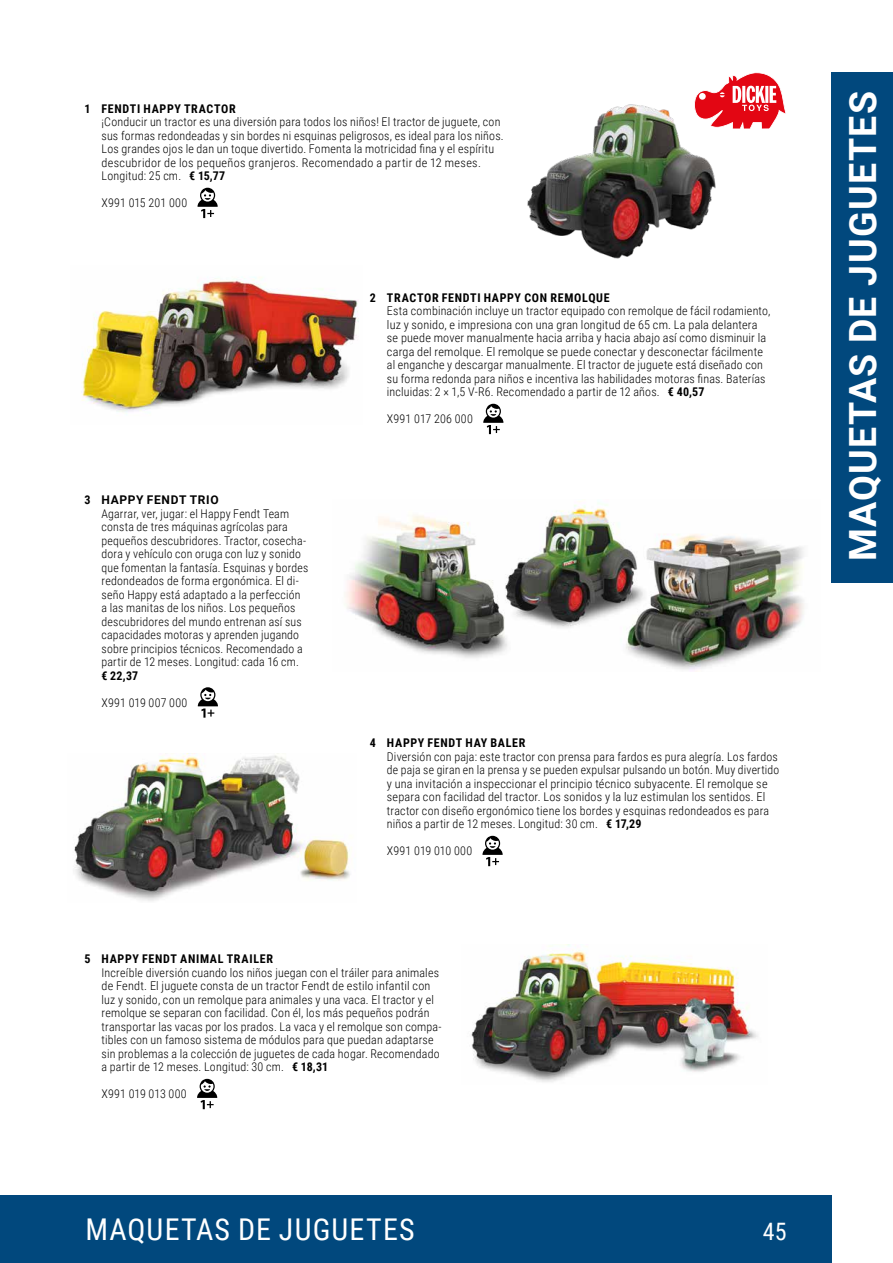
<style>
.page{position:relative;width:893px;height:1263px;background:#fff}
.page>*{position:absolute;margin:0;border:0;box-sizing:border-box;transform-origin:0 0}
.t1{font:700 37.5px "Roboto";letter-spacing:.04em;color:#fff}
.t2{font:30px "Roboto Condensed";letter-spacing:.04em;color:#fff}
.t3{font:24px "Roboto Condensed";color:#fff}
.t4{font:300 12px/13.5px "Roboto Condensed";letter-spacing:.015em;color:#000}
.t5{font:700 12px "Roboto Condensed";letter-spacing:.055em;color:#000}
.t6{font:700 12px "Roboto";letter-spacing:.055em;color:#000}
.s1{font-weight:700}
.s2{font-family:"Roboto Condensed"}
</style>
<div class="page">
<img style="left:527px;top:104px;width:189px;height:155px">
<img style="left:345px;top:501px;width:459px;height:170px">
<img style="left:82px;top:277px;width:277px;height:136px">
<svg style="left:694px;top:72px;width:92px;height:57px"></svg>
<img style="left:74px;top:754px;width:276px;height:147px">
<img style="left:471px;top:945px;width:287px;height:137px">
<div style="left:0;top:1195px;width:831px;height:68px;background:#01487d"></div>
<div style="left:831px;top:72px;width:62px;height:511px;background:#01487d"></div>
<svg style="left:198px;top:188px;width:20px;height:30px"></svg>
<svg style="left:483px;top:404px;width:20px;height:30px"></svg>
<svg style="left:482px;top:836px;width:21px;height:30px"></svg>
<svg style="left:198px;top:687px;width:20px;height:31px"></svg>
<svg style="left:197px;top:1079px;width:20px;height:30px"></svg>
<p class="t5" style="left:85px;top:100px;width:153px">1 FENDTI HAPPY TRACTOR</p>
<p class="t4" style="left:102px;top:115px;width:404px">¡Conducir un tractor es una diversión para todos los niños! El tractor de juguete, con sus formas redondeadas y sin bordes ni esquinas peligrosos, es ideal para los niños.<br>Los grandes ojos le dan un toque divertido. Fomenta la motricidad fina y el espíritu descubridor de los pequeños granjeros. Recomendado a partir de 12 meses.<br>Longitud: 25 cm. <span class="s1">€ 15,77</span></p>
<p class="t4" style="left:102px;top:196px;width:87px">X991 015 201 000</p>
<p class="t6" style="left:85px;top:492px;width:136px"><span class="s2">3</span> HAPPY FENDT TRIO</p>
<p class="t4" style="left:102px;top:506px;width:208px">Agarrar, ver, jugar: el Happy Fendt Team consta de tres máquinas agrícolas para pequeños descubridores. Tractor, cosecha&shy;dora y vehículo con oruga con luz y sonido que fomentan la fantasía. Esquinas y bordes redondeados de forma ergonómica. El di&shy;seño Happy está adaptado a la perfección a las manitas de los niños. Los pequeños descubridores del mundo entrenan así sus capacidades motoras y aprenden jugando sobre principios técnicos. Recomendado a partir de 12 meses. Longitud: cada 16 cm.</p>
<p class="t5" style="left:102px;top:667px;width:38px">€ 22,37</p>
<p class="t4" style="left:102px;top:695px;width:87px">X991 019 007 000</p>
<p class="t5" style="left:370px;top:289px;width:241px">2 TRACTOR FENDTI HAPPY CON REMOLQUE</p>
<p class="t4" style="left:387px;top:304px;width:385px">Esta combinación incluye un tractor equipado con remolque de fácil rodamiento, luz y sonido, e impresiona con una gran longitud de 65 cm. La pala delantera se puede mover manualmente hacia arriba y hacia abajo así como disminuir la carga del remolque. El remolque se puede conectar y desconectar fácilmente al enganche y descargar manualmente. El tractor de juguete está diseñado con su forma redonda para niños e incentiva las habilidades motoras finas. Baterías incluidas: 2 × 1,5 V-R6. Recomendado a partir de 12 años. <span class="s1">€ 40,57</span></p>
<p class="t4" style="left:387px;top:412px;width:88px">X991 017 206 000</p>
<p class="t5" style="left:370px;top:735px;width:157px">4 HAPPY FENDT HAY BALER</p>
<p class="t4" style="left:387px;top:749px;width:394px">Diversión con paja: este tractor con prensa para fardos es pura alegría. Los fardos de paja se giran en la prensa y se pueden expulsar pulsando un botón. Muy divertido y una invitación a inspeccionar el principio técnico subyacente. El remolque se separa con facilidad del tractor. Los sonidos y la luz estimulan los sentidos. El tractor con diseño ergonómico tiene los bordes y esquinas redondeados es para niños a partir de 12 meses. Longitud: 30 cm. <span class="s1">€ 17,29</span></p>
<p class="t4" style="left:387px;top:844px;width:87px">X991 019 010 000</p>
<p class="t5" style="left:85px;top:951px;width:190px">5 HAPPY FENDT ANIMAL TRAILER</p>
<p class="t4" style="left:102px;top:965px;width:342px">Increíble diversión cuando los niños juegan con el tráiler para animales de Fendt. El juguete consta de un tractor Fendt de estilo infantil con luz y sonido, con un remolque para animales y una vaca. El tractor y el remolque se separan con facilidad. Con él, los más pequeños podrán transportar las vacas por los prados. La vaca y el remolque son compa&shy;tibles con un famoso sistema de módulos para que puedan adaptarse sin problemas a la colección de juguetes de cada hogar. Recomendado a partir de 12 meses. Longitud: 30 cm. <span class="s1">€ 18,31</span></p>
<p class="t4" style="left:102px;top:1087px;width:87px">X991 019 013 000</p>
<h2 class="t2" style="left:86px;top:1208px;width:331px">MAQUETAS DE JUGUETES</h2>
<h3 class="t3" style="left:763px;top:1214px;width:25px">45</h3>
<h1 class="t1" style="left:837px;top:561px;width:471px;rotate:-90deg">MAQUETAS DE JUGUETES</h1>
</div>
